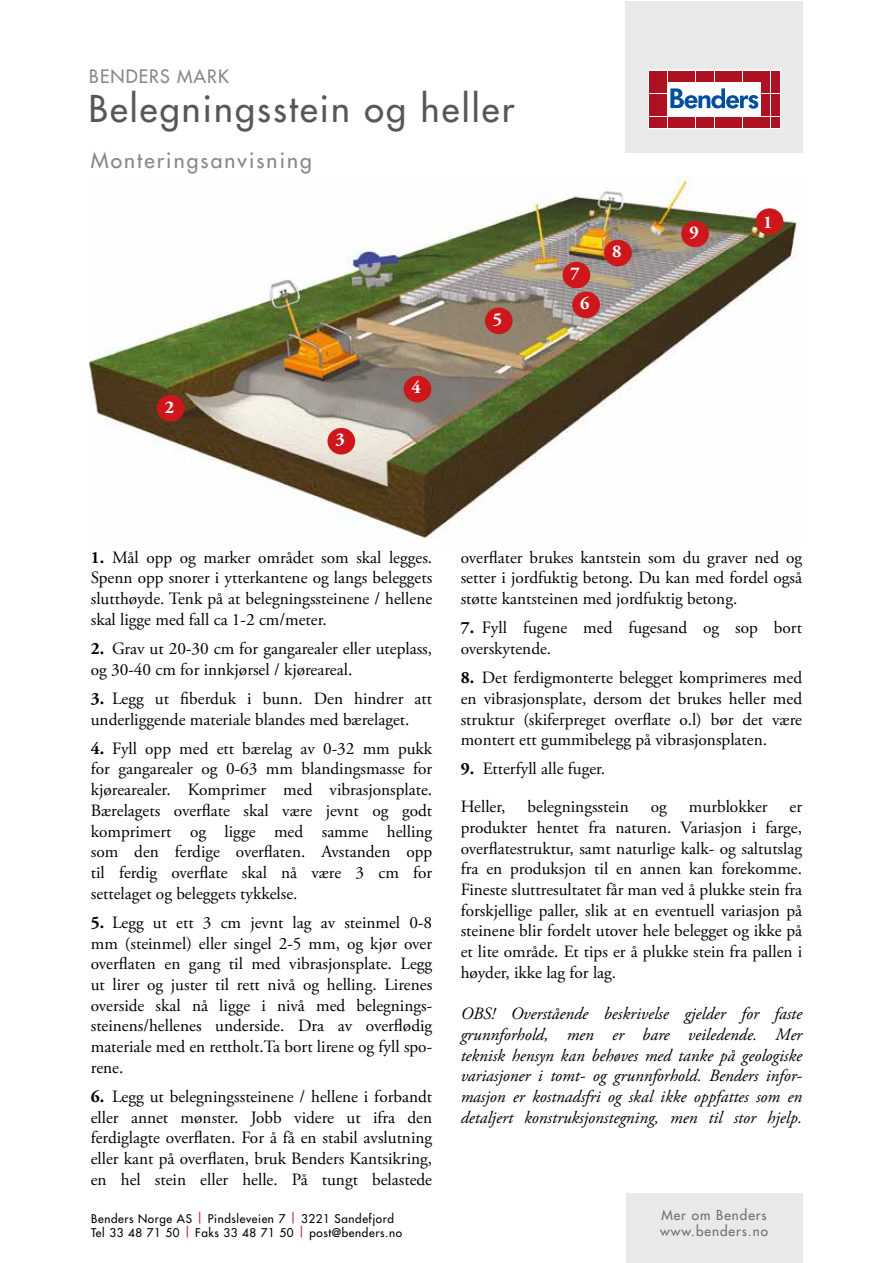
<style>
.page{position:relative;width:893px;height:1263px;background:#fff}
.page>*{position:absolute;margin:0;border:0;box-sizing:border-box;transform-origin:0 0}
.t1{font:500 36px "Futura Std";letter-spacing:.06em;color:#575756}
.t2{font:500 21px "Futura Std";letter-spacing:.1em;color:#878787}
.t3{font:500 18px "Futura Std";letter-spacing:.06em;color:#878787}
.t4{font:700 18px "Adobe Garamond Pro";color:#fff}
.t5{font:17.25px/20.7px "Adobe Garamond Pro";color:#000;text-align:justify}
.t6{font:italic 17.25px/20.7px "Adobe Garamond Pro";color:#000;text-align:justify}
.t7{font:500 13.5px/16.2px "Futura Std";letter-spacing:.07em;color:#706f6f}
.t8{font:500 11.7px/14.1px "Futura Std";letter-spacing:.05em;color:#000}
.s1{font-weight:700}
.s2{color:#b22234}
</style>
<div class="page">
<img style="left:89px;top:176px;width:708px;height:363px">
<div style="left:756px;top:208px;width:27px;height:27px;background:#cd171a;border-radius:50%"></div>
<div style="left:157px;top:395px;width:27px;height:26px;background:#cd171a;border-radius:50%"></div>
<div style="left:327px;top:428px;width:28px;height:26px;background:#cd171a;border-radius:50%"></div>
<div style="left:404px;top:376px;width:27px;height:26px;background:#cd171a;border-radius:50%"></div>
<div style="left:485px;top:307px;width:28px;height:27px;background:#cd171a;border-radius:50%"></div>
<div style="left:572px;top:292px;width:28px;height:26px;background:#cd171a;border-radius:50%"></div>
<div style="left:562px;top:262px;width:28px;height:26px;background:#cd171a;border-radius:50%"></div>
<div style="left:604px;top:240px;width:28px;height:26px;background:#cd171a;border-radius:50%"></div>
<div style="left:681px;top:221px;width:28px;height:26px;background:#cd171a;border-radius:50%"></div>
<div style="left:626px;top:1px;width:177px;height:151px;background:#e9e9e9"></div>
<svg style="left:648px;top:70px;width:132px;height:59px;background:#eeced2"></svg>
<div style="left:649px;top:71px;width:9px;height:10px;background:#ae1122"></div>
<div style="left:659px;top:71px;width:8px;height:10px;background:#ae1122"></div>
<div style="left:649px;top:82px;width:9px;height:11px;background:#ae1122"></div>
<div style="left:659px;top:82px;width:8px;height:11px;background:#ae1122"></div>
<div style="left:649px;top:94px;width:9px;height:10px;background:#ae1122"></div>
<div style="left:659px;top:94px;width:8px;height:10px;background:#ae1122"></div>
<div style="left:649px;top:106px;width:9px;height:10px;background:#ae1122"></div>
<div style="left:659px;top:106px;width:8px;height:10px;background:#ae1122"></div>
<div style="left:649px;top:117px;width:9px;height:11px;background:#ae1122"></div>
<div style="left:659px;top:117px;width:8px;height:11px;background:#ae1122"></div>
<div style="left:668px;top:71px;width:8px;height:10px;background:#ae1122"></div>
<div style="left:677px;top:71px;width:9px;height:10px;background:#ae1122"></div>
<div style="left:687px;top:71px;width:8px;height:10px;background:#ae1122"></div>
<div style="left:696px;top:71px;width:8px;height:10px;background:#ae1122"></div>
<div style="left:706px;top:71px;width:8px;height:10px;background:#ae1122"></div>
<div style="left:715px;top:71px;width:8px;height:10px;background:#ae1122"></div>
<div style="left:724px;top:71px;width:9px;height:10px;background:#ae1122"></div>
<div style="left:734px;top:71px;width:8px;height:10px;background:#ae1122"></div>
<div style="left:743px;top:71px;width:8px;height:10px;background:#ae1122"></div>
<div style="left:752px;top:71px;width:9px;height:10px;background:#ae1122"></div>
<div style="left:668px;top:117px;width:8px;height:11px;background:#ae1122"></div>
<div style="left:677px;top:117px;width:9px;height:11px;background:#ae1122"></div>
<div style="left:687px;top:117px;width:8px;height:11px;background:#ae1122"></div>
<div style="left:696px;top:117px;width:8px;height:11px;background:#ae1122"></div>
<div style="left:706px;top:117px;width:8px;height:11px;background:#ae1122"></div>
<div style="left:715px;top:117px;width:8px;height:11px;background:#ae1122"></div>
<div style="left:724px;top:117px;width:9px;height:11px;background:#ae1122"></div>
<div style="left:734px;top:117px;width:8px;height:11px;background:#ae1122"></div>
<div style="left:743px;top:117px;width:8px;height:11px;background:#ae1122"></div>
<div style="left:752px;top:117px;width:9px;height:11px;background:#ae1122"></div>
<div style="left:762px;top:71px;width:8px;height:10px;background:#ae1122"></div>
<div style="left:771px;top:71px;width:8px;height:10px;background:#ae1122"></div>
<div style="left:762px;top:82px;width:8px;height:11px;background:#ae1122"></div>
<div style="left:771px;top:82px;width:8px;height:11px;background:#ae1122"></div>
<div style="left:762px;top:94px;width:8px;height:10px;background:#ae1122"></div>
<div style="left:771px;top:94px;width:8px;height:10px;background:#ae1122"></div>
<div style="left:762px;top:106px;width:8px;height:10px;background:#ae1122"></div>
<div style="left:771px;top:106px;width:8px;height:10px;background:#ae1122"></div>
<div style="left:762px;top:117px;width:8px;height:11px;background:#ae1122"></div>
<div style="left:771px;top:117px;width:8px;height:11px;background:#ae1122"></div>
<svg style="left:670px;top:88px;width:88px;height:21px;background:#8fb1d4"></svg>
<div style="left:626px;top:1193px;width:177px;height:70px;background:#e9e9e9"></div>
<p class="t3" style="left:89px;top:65px;width:141px">BENDERS MARK</p>
<h1 class="t1" style="left:89px;top:86px;width:427px">Belegningsstein og heller</h1>
<p class="t2" style="left:91px;top:147px;width:223px">Monteringsanvisning</p>
<p class="t4" style="left:165px;top:396px;width:11px">2</p>
<p class="t4" style="left:335px;top:429px;width:11px">3</p>
<p class="t4" style="left:412px;top:377px;width:11px">4</p>
<p class="t4" style="left:493px;top:309px;width:11px">5</p>
<p class="t4" style="left:570px;top:263px;width:11px">7</p>
<p class="t4" style="left:580px;top:293px;width:11px">6</p>
<p class="t4" style="left:612px;top:241px;width:11px">8</p>
<p class="t4" style="left:690px;top:222px;width:11px">9</p>
<p class="t4" style="left:763px;top:212px;width:11px">1</p>
<p class="t5" style="left:91px;top:547px;width:343px"><span class="s1">1.</span> Mål opp og marker området som skal legges.<br>Spenn opp snorer i ytterkantene og langs beleggets slutthøyde. Tenk på at belegningssteinene / hellene skal ligge med fall ca 1-2 cm/meter.</p>
<p class="t5" style="left:91px;top:639px;width:343px"><span class="s1">2.</span> Grav ut 20-30 cm for gangarealer eller uteplass, og 30-40 cm for innkjørsel / kjøreareal.</p>
<p class="t5" style="left:91px;top:689px;width:343px"><span class="s1">3.</span> Legg ut fiberduk i bunn. Den hindrer att underliggende materiale blandes med bærelaget.</p>
<p class="t5" style="left:91px;top:738px;width:343px"><span class="s1">4.</span> Fyll opp med ett bærelag av 0-32 mm pukk for gangarealer og 0-63 mm blandingsmasse for kjørearealer. Komprimer med vibrasjonsplate.<br>Bærelagets overflate skal være jevnt og godt komprimert og ligge med samme helling som den ferdige overflaten. Avstanden opp til ferdig overflate skal nå være 3 cm for settelaget og beleggets tykkelse.</p>
<p class="t5" style="left:91px;top:913px;width:343px"><span class="s1">5.</span> Legg ut ett 3 cm jevnt lag av steinmel 0-8 mm (steinmel) eller singel 2-5 mm, og kjør over overflaten en gang til med vibrasjonsplate. Legg ut lirer og juster til rett nivå og helling. Lirenes overside skal nå ligge i nivå med belegnings&shy;steinens/hellenes underside. Dra av overflødig materiale med en rettholt.Ta bort lirene og fyll spo&shy;rene.</p>
<p class="t5" style="left:91px;top:1087px;width:343px"><span class="s1">6.</span> Legg ut belegningssteinene / hellene i forbandt eller annet mønster. Jobb videre ut ifra den ferdiglagte overflaten. For å få en stabil avslutning eller kant på overflaten, bruk Benders Kantsikring, en hel stein eller helle. På tungt belastede</p>
<p class="t8" style="left:91px;top:1211px;width:312px">Benders Norge AS <span class="s2">|</span> Pindsleveien 7 <span class="s2">|</span> 3221 Sandefjord<br>Tel 33 48 71 50 <span class="s2">|</span> Faks 33 48 71 50 <span class="s2">|</span> post@benders.no</p>
<p class="t5" style="left:461px;top:547px;width:343px">overflater brukes kantstein som du graver ned og setter i jordfuktig betong. Du kan med fordel også støtte kantsteinen med jordfuktig betong.</p>
<p class="t5" style="left:461px;top:618px;width:343px"><span class="s1">7.</span> Fyll fugene med fugesand og sop bort overskytende.</p>
<p class="t5" style="left:461px;top:668px;width:343px"><span class="s1">8.</span> Det ferdigmonterte belegget komprimeres med en vibrasjonsplate, dersom det brukes heller med struktur (skiferpreget overflate o.l) bør det være montert ett gummibelegg på vibrasjonsplaten.</p>
<p class="t5" style="left:461px;top:751px;width:146px;line-height:37.7px"><span class="s1">9.</span> Etterfyll alle fuger.<br>Heller,</p>
<p class="t5" style="left:527px;top:797px;width:103px">belegningsstein</p>
<p class="t5" style="left:651px;top:797px;width:18px">og</p>
<p class="t5" style="left:689px;top:797px;width:80px">murblokker</p>
<p class="t5" style="left:461px;top:797px;width:343px;text-indent:329px">er produkter hentet fra naturen. Variasjon i farge, overflatestruktur, samt naturlige kalk- og saltutslag fra en produksjon til en annen kan forekomme.<br>Fineste sluttresultatet får man ved å plukke stein fra forskjellige paller, slik at en eventuell variasjon på steinene blir fordelt utover hele belegget og ikke på et lite område. Et tips er å plukke stein fra pallen i høyder, ikke lag for lag.</p>
<p class="t6" style="left:461px;top:1004px;width:343px">OBS! Overstående beskrivelse gjelder for faste grunnforhold, men er bare veiledende. Mer teknisk hensyn kan behøves med tanke på geologiske variasjoner i tomt- og grunnforhold. Benders infor&shy;masjon er kostnadsfri og skal ikke oppfattes som en detaljert konstruksjonstegning, men til stor hjelp.</p>
<p class="t7" style="left:660px;top:1207px;width:109px">Mer om Benders www.benders.no</p>
</div>
